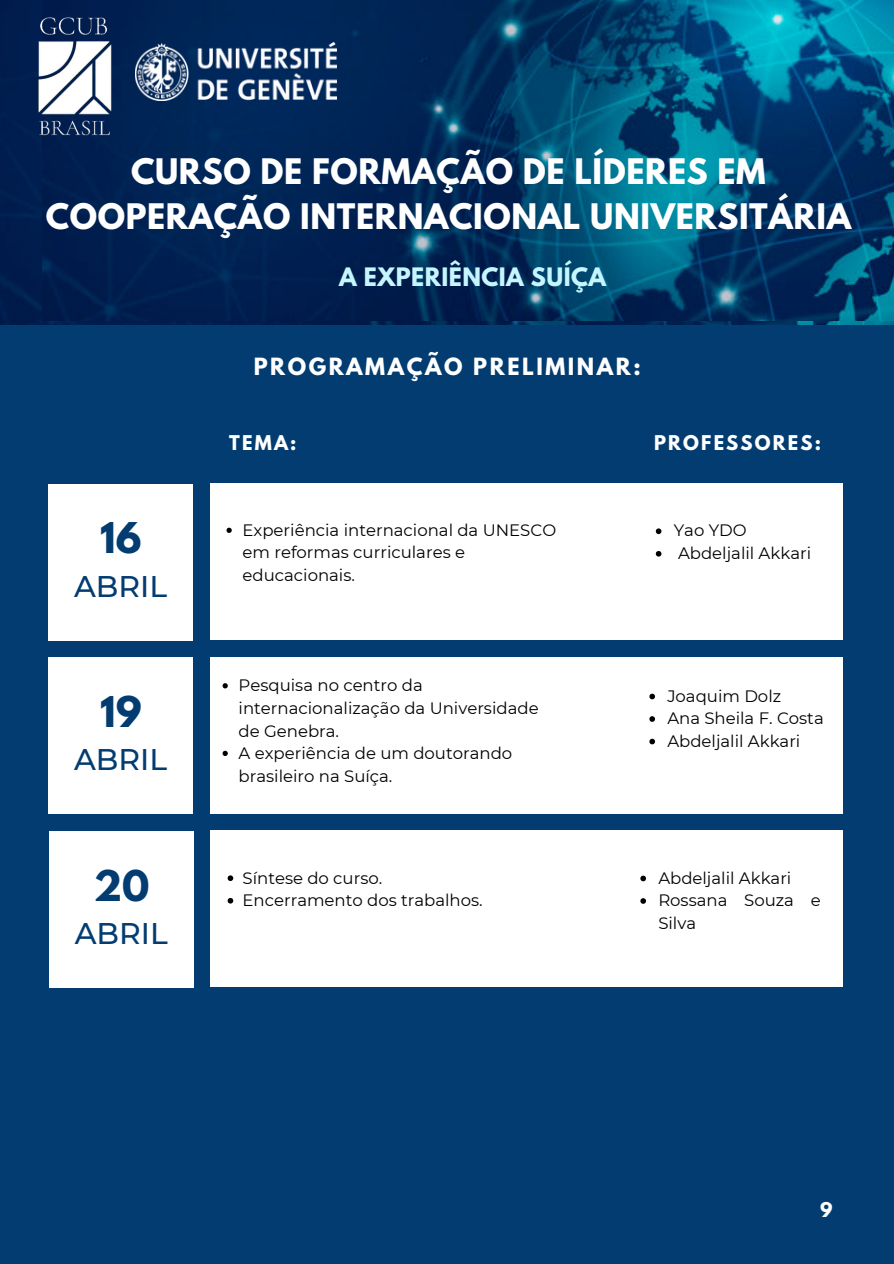
<style>
.page{position:relative;width:894px;height:1264px;background:#fff}
.page>*{position:absolute;margin:0;border:0;box-sizing:border-box;transform-origin:0 0}
.t1{font:700 37.5px "League Spartan";color:#023c71}
.t2{font:700 31.2px/44.7px "League Spartan";letter-spacing:.02em;color:#fff;text-align:center}
.t3{font:500 29.85px "Montserrat";color:#023c71}
.t4{font:700 22.5px "League Spartan";letter-spacing:.02em;color:#c5f6ff}
.t5{font:700 21px "League Spartan";letter-spacing:.12em;color:#fff}
.t6{font:700 18px "League Spartan";letter-spacing:.12em;color:#fff}
.t7{font:16.5px/22.5px "Montserrat";color:#000}
</style>
<div class="page">
<div style="left:0;top:0;width:893px;height:1263px;background:#023c71"></div>
<img style="left:0;top:0;width:893px;height:324px">
<img style="left:43px;top:0;width:850px;height:321px">
<div style="left:48px;top:484px;width:144px;height:156px;background:#fff"></div>
<div style="left:210px;top:483px;width:632px;height:157px;background:#fff"></div>
<svg style="left:226px;top:527px;width:6px;height:6px"></svg>
<svg style="left:655px;top:528px;width:6px;height:6px"></svg>
<svg style="left:655px;top:551px;width:6px;height:5px"></svg>
<div style="left:48px;top:657px;width:144px;height:157px;background:#fff"></div>
<div style="left:210px;top:656px;width:632px;height:157px;background:#fff"></div>
<svg style="left:222px;top:683px;width:6px;height:5px"></svg>
<svg style="left:222px;top:750px;width:6px;height:6px"></svg>
<svg style="left:649px;top:693px;width:5px;height:6px"></svg>
<svg style="left:649px;top:716px;width:5px;height:5px"></svg>
<svg style="left:649px;top:738px;width:5px;height:6px"></svg>
<div style="left:49px;top:831px;width:144px;height:156px;background:#fff"></div>
<div style="left:211px;top:830px;width:631px;height:157px;background:#fff"></div>
<svg style="left:227px;top:875px;width:6px;height:6px"></svg>
<svg style="left:227px;top:897px;width:6px;height:6px"></svg>
<svg style="left:640px;top:875px;width:5px;height:6px"></svg>
<svg style="left:640px;top:898px;width:5px;height:5px"></svg>
<img style="left:11px;top:11px;width:129px;height:129px">
<img style="left:135px;top:43px;width:201px;height:57px">
<p class="t2" style="left:46px;top:153px;width:806px">CURSO DE FORMAÇÃO DE LÍDERES EM<br>COOPERAÇÃO INTERNACIONAL UNIVERSITÁRIA</p>
<p class="t4" style="left:339px;top:265px;width:268px">A EXPERIÊNCIA SUÍÇA</p>
<p class="t5" style="left:253px;top:356px;width:388px">PROGRAMAÇÃO PRELIMINAR:</p>
<p class="t1" style="left:100px;top:519px;width:43px">16</p>
<p class="t3" style="left:74px;top:567px;width:94px">ABRIL</p>
<p class="t1" style="left:100px;top:693px;width:43px">19</p>
<p class="t3" style="left:74px;top:741px;width:94px">ABRIL</p>
<p class="t1" style="left:94px;top:866px;width:57px">20</p>
<p class="t3" style="left:75px;top:914px;width:94px">ABRIL</p>
<p class="t6" style="left:229px;top:434px;width:69px">TEMA:</p>
<p class="t6" style="left:654px;top:434px;width:168px">PROFESSORES:</p>
<p class="t7" style="left:242px;top:519px;width:315px">Experiência internacional da UNESCO em reformas curriculares e educacionais.</p>
<p class="t7" style="left:673px;top:519px;width:74px">Yao YDO</p>
<p class="t7" style="left:678px;top:541px;width:134px">Abdeljalil Akkari</p>
<p class="t7" style="left:238px;top:674px;width:301px">Pesquisa no centro da internacionalização da Universidade de Genebra.</p>
<p class="t7" style="left:238px;top:741px;width:275px">A experiência de um doutorando brasileiro na Suíça.</p>
<p class="t7" style="left:242px;top:866px;width:141px">Síntese do curso.</p>
<p class="t7" style="left:242px;top:888px;width:241px">Encerramento dos trabalhos.</p>
<p class="t7" style="left:667px;top:684px;width:115px">Joaquim Dolz</p>
<p class="t7" style="left:667px;top:707px;width:158px">Ana Sheila F. Costa</p>
<p class="t7" style="left:667px;top:729px;width:134px">Abdeljalil Akkari</p>
<p class="t7" style="left:658px;top:866px;width:134px">Abdeljalil Akkari</p>
<p class="t7" style="left:658px;top:888px;width:164px">Rossana Souza e<br>Silva</p>
<p class="t6" style="left:819px;top:1200px;width:14px">9</p>
</div>
